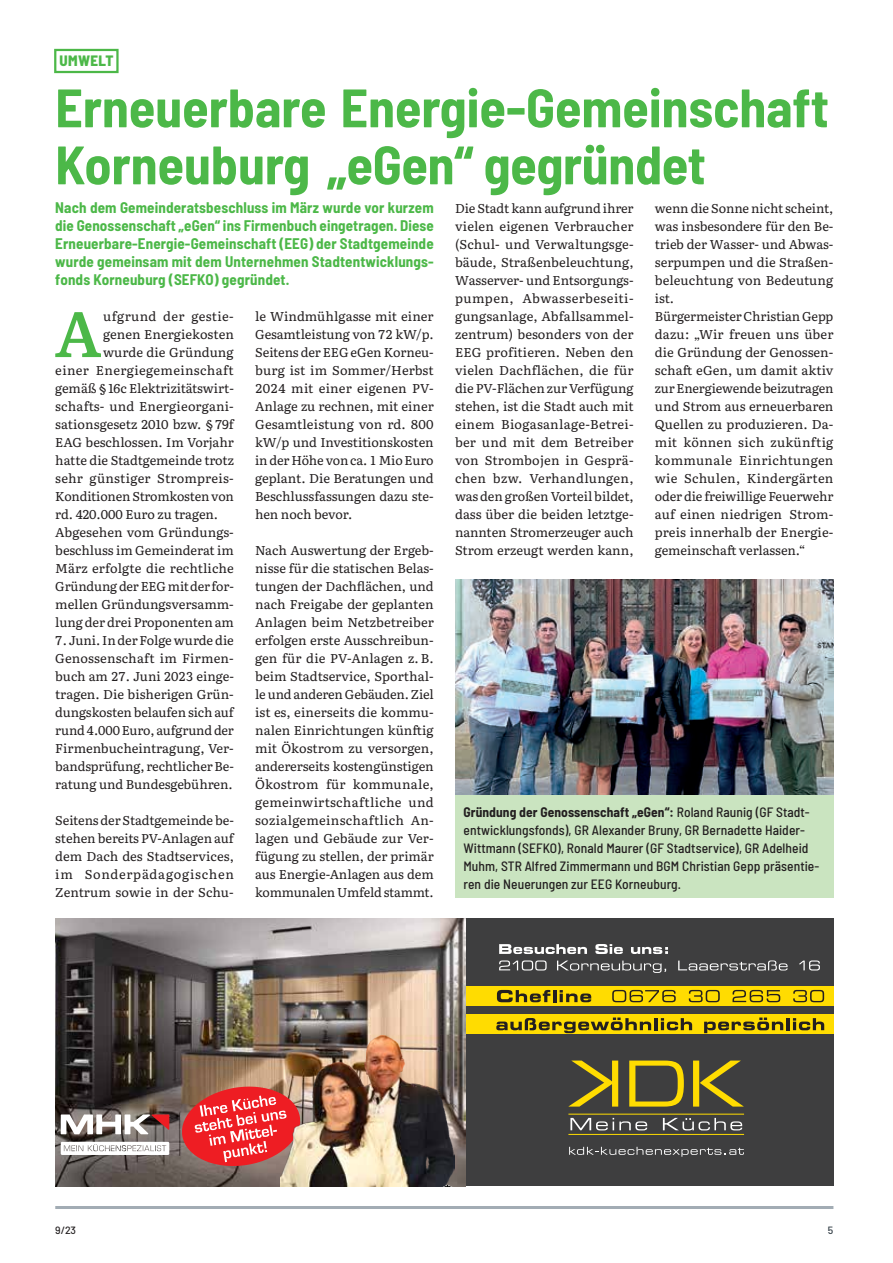
<style>
.page{position:relative;width:893px;height:1263px;background:#fff}
.page>*{position:absolute;margin:0;border:0;box-sizing:border-box;transform-origin:0 0}
.t1{font:600 64.2px "Literata";color:#4cb848}
.t2{font:700 semi-condensed 54px/57px "Barlow";color:#4cb848}
.t3{font:700 semi-condensed 15px/18px "Barlow";letter-spacing:.01em;color:#4cb848;text-align:justify}
.t4{font:800 semi-condensed 15px "Barlow";letter-spacing:.025em;color:#4cb848}
.t5{font:500 semi-condensed 13.5px/18px "Barlow";letter-spacing:.005em;color:#231f20}
.t6{font:12.75px/18px "Literata";color:#231f20;text-align:justify}
.t7{font:12.75px "Literata";letter-spacing:.03em;color:#231f20}
.t8{font:500 10.5px "Barlow";color:#231f20}
.t9{font:500 10.5px "Barlow";color:#343f47}
.s1{font-weight:700}
</style>
<div class="page">
<hr style="left:55px;top:1206px;width:778px;height:3px;background:#a2acb4">
<div style="left:54px;top:49px;width:65px;height:24px;border:2px solid #4cb848"></div>
<img style="left:455px;top:579px;width:378px;height:216px">
<div style="left:455px;top:795px;width:378px;height:102px;background:#cae4c0"></div>
<div style="left:466px;top:918px;width:367px;height:268px;background:#3e3e3f"></div>
<svg style="left:499px;top:944px;width:88px;height:10px"></svg>
<svg style="left:595px;top:944px;width:28px;height:10px"></svg>
<svg style="left:631px;top:947px;width:37px;height:7px"></svg>
<svg style="left:499px;top:960px;width:48px;height:10px"></svg>
<svg style="left:557px;top:960px;width:109px;height:13px"></svg>
<svg style="left:678px;top:960px;width:110px;height:10px"></svg>
<svg style="left:799px;top:960px;width:21px;height:10px"></svg>
<div style="left:466px;top:986px;width:367px;height:19px;background:#ffdc01"></div>
<svg style="left:497px;top:990px;width:94px;height:12px"></svg>
<svg style="left:612px;top:990px;width:64px;height:12px"></svg>
<svg style="left:689px;top:990px;width:31px;height:12px"></svg>
<svg style="left:732px;top:990px;width:48px;height:12px"></svg>
<svg style="left:793px;top:990px;width:31px;height:12px"></svg>
<div style="left:466px;top:1014px;width:367px;height:19px;background:#ffdc01"></div>
<svg style="left:496px;top:1017px;width:196px;height:16px"></svg>
<svg style="left:704px;top:1017px;width:79px;height:16px"></svg>
<hr style="left:786px;top:1018px;width:4px;height:12px;background:#231f20">
<svg style="left:793px;top:1018px;width:31px;height:12px"></svg>
<hr style="left:568px;top:1114px;width:176px;height:1px;background:#ffdc01">
<hr style="left:568px;top:1134px;width:176px;height:1px;background:#ffdc01">
<svg style="left:693px;top:1060px;width:50px;height:46px"></svg>
<svg style="left:569px;top:1060px;width:49px;height:46px"></svg>
<svg style="left:629px;top:1060px;width:55px;height:46px"></svg>
<svg style="left:570px;top:1118px;width:77px;height:12px"></svg>
<svg style="left:663px;top:1118px;width:79px;height:12px"></svg>
<svg style="left:569px;top:1147px;width:175px;height:10px"></svg>
<img style="left:55px;top:918px;width:411px;height:268px">
<svg style="left:61px;top:1114px;width:108px;height:20px"></svg>
<svg style="left:61px;top:1142px;width:108px;height:13px"></svg>
<svg style="left:179px;top:1082px;width:101px;height:88px;background:#d45151"></svg>
<img style="left:280px;top:1036px;width:174px;height:150px">
<svg style="left:440px;top:1185px;width:15px;height:2px"></svg>
<svg style="left:55px;top:918px;width:220px;height:1px"></svg>
<p class="t4" style="left:60px;top:50px;width:55px">UMWELT</p>
<h2 class="t2" style="left:55px;top:76px;width:775px">Erneuerbare Energie-Gemeinschaft<br>Korneuburg „eGen“ gegründet</h2>
<p class="t3" style="left:55px;top:198px;width:380px">Nach dem Gemeinderatsbeschluss im März wurde vor kurzem die Genossenschaft „eGen“ ins Firmenbuch eingetragen. Diese Erneuerbare-Energie-Gemeinschaft (EEG) der Stadtgemeinde wurde gemeinsam mit dem Unternehmen Stadtentwicklungs&shy;fonds Korneuburg (SEFKO) gegründet.</p>
<h1 class="t1" style="left:54px;top:282px;width:49px">A</h1>
<p class="t7" style="left:103px;top:307px;width:132px">ufgrund der gestie-</p>
<p class="t6" style="left:455px;top:198px;width:180px">Die Stadt kann aufgrund ihrer vielen eigenen Verbraucher (Schul- und Verwaltungsge&shy;bäude, Straßenbeleuchtung, Wasserver- und Entsorgungs&shy;pumpen, Abwasserbeseiti&shy;gungsanlage, Abfallsammel&shy;zentrum) besonders von der EEG profitieren. Neben den vielen Dachflächen, die für die PV-Flächen zur Verfügung stehen, ist die Stadt auch mit einem Biogasanlage-Betrei&shy;ber und mit dem Betreiber von Strombojen in Gesprä&shy;chen bzw. Verhandlungen, was den großen Vorteil bildet, dass über die beiden letztge&shy;nannten Stromerzeuger auch Strom erzeugt werden kann,</p>
<p class="t6" style="left:655px;top:198px;width:180px;text-align:left">wenn die Sonne nicht scheint, was insbesondere für den Be&shy;trieb der Wasser- und Abwas&shy;serpumpen und die Straßen&shy;beleuchtung von Bedeutung ist.<br>Bürgermeister Christian Gepp dazu: „Wir freuen uns über die Gründung der Genossen&shy;schaft eGen, um damit aktiv zur Energiewende beizutragen und Strom aus erneuerbaren<br>Quellen zu produzieren. Da&shy;mit können sich zukünftig kommunale Einrichtungen wie Schulen, Kindergärten oder die freiwillige Feuerwehr auf einen niedrigen Strom&shy;preis innerhalb der Energie&shy;gemeinschaft verlassen.“</p>
<p class="t6" style="left:255px;top:306px;width:180px">le Windmühlgasse mit einer Gesamtleistung von 72 kW/p.<br>Seitens der EEG eGen Korneu&shy;burg ist im Sommer/Herbst 2024 mit einer eigenen PV-Anlage zu rechnen, mit einer Gesamtleistung von rd. 800 kW/p und Investitionskosten in der Höhe von ca. 1 Mio Euro geplant. Die Beratungen und Beschlussfassungen dazu ste&shy;hen noch bevor.</p>
<p class="t6" style="left:255px;top:540px;width:180px">Nach Auswertung der Ergeb&shy;nisse für die statischen Belas&shy;tungen der Dachflächen, und nach Freigabe der geplanten Anlagen beim Netzbetreiber erfolgen erste Ausschreibun&shy;gen für die PV-Anlagen z. B. beim Stadtservice, Sporthal&shy;le und anderen Gebäuden. Ziel ist es, einerseits die kommu&shy;nalen Einrichtungen künftig mit Ökostrom zu versorgen, andererseits kostengünstigen Ökostrom für kommunale, gemeinwirtschaftliche und sozialgemeinschaftlich An&shy;lagen und Gebäude zur Ver&shy;fügung zu stellen, der primär aus Energie-Anlagen aus dem kommunalen Umfeld stammt.</p>
<p class="t6" style="left:103px;top:324px;width:132px">genen Energiekosten</p>
<p class="t6" style="left:103px;top:342px;width:132px">wurde die Gründung</p>
<p class="t7" style="left:55px;top:361px;width:180px">einer Energiegemeinschaft</p>
<p class="t6" style="left:55px;top:378px;width:180px">gemäß § 16c Elektrizitätswirt-</p>
<p class="t6" style="left:55px;top:396px;width:180px">schafts- und Energieorgani-</p>
<p class="t6" style="left:55px;top:414px;width:180px">sationsgesetz 2010 bzw. § 79f</p>
<p class="t6" style="left:55px;top:432px;width:180px">EAG beschlossen. Im Vorjahr</p>
<p class="t6" style="left:55px;top:450px;width:180px">hatte die Stadtgemeinde trotz</p>
<p class="t6" style="left:55px;top:468px;width:180px">sehr günstiger Strompreis-</p>
<p class="t6" style="left:55px;top:486px;width:180px">Konditionen Stromkosten von</p>
<p class="t6" style="left:55px;top:504px;width:164px">rd. 420.000 Euro zu tragen.</p>
<p class="t6" style="left:55px;top:522px;width:180px">Abgesehen vom Gründungs-</p>
<p class="t6" style="left:55px;top:540px;width:180px">beschluss im Gemeinderat im</p>
<p class="t6" style="left:55px;top:558px;width:180px">März erfolgte die rechtliche</p>
<p class="t6" style="left:55px;top:576px;width:180px">Gründung der EEG mit der for-</p>
<p class="t6" style="left:55px;top:594px;width:180px">mellen Gründungsversamm-</p>
<p class="t6" style="left:55px;top:612px;width:180px">lung der drei Proponenten am</p>
<p class="t6" style="left:55px;top:630px;width:180px">7. Juni. In der Folge wurde die Genossenschaft im Firmen&shy;buch am 27. Juni 2023 einge&shy;tragen. Die bisherigen Grün&shy;dungskosten belaufen sich auf rund 4.000 Euro, aufgrund der Firmenbucheintragung, Ver&shy;bandsprüfung, rechtlicher Be&shy;ratung und Bundesgebühren.</p>
<p class="t6" style="left:55px;top:810px;width:180px">Seitens der Stadtgemeinde be&shy;stehen bereits PV-Anlagen auf dem Dach des Stadtservices, im Sonderpädagogischen Zentrum sowie in der Schu-</p>
<p class="t5" style="left:463px;top:802px;width:357px"><span class="s1">Gründung der Genossenschaft „eGen“:</span> Roland Raunig (GF Stadt&shy;entwicklungsfonds), GR Alexander Bruny, GR Bernadette Haider-Wittmann (SEFKO), Ronald Maurer (GF Stadtservice), GR Adelheid Muhm, STR Alfred Zimmermann und BGM Christian Gepp präsentie&shy;ren die Neuerungen zur EEG Korneuburg.</p>
<p class="t8" style="left:55px;top:1222px;width:22px">9/23</p>
<p class="t9" style="left:828px;top:1222px;width:7px">5</p>
</div>
